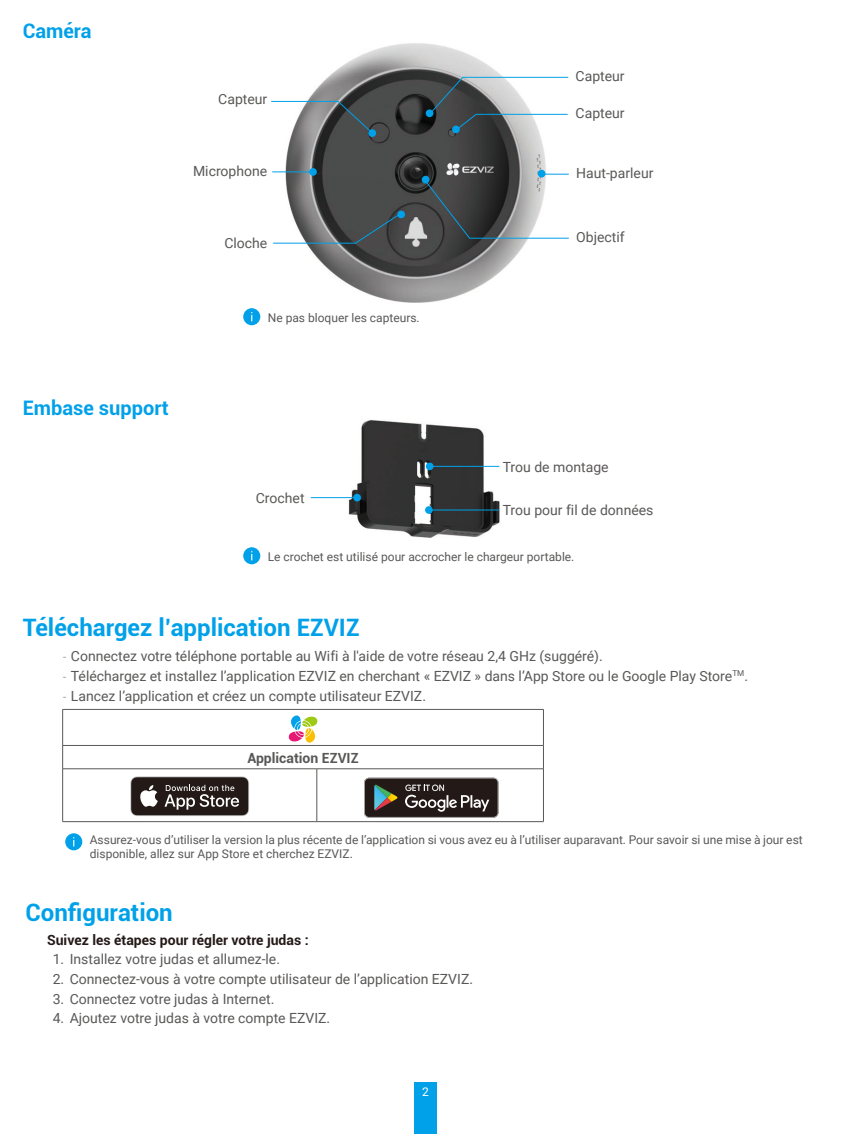
<style>
.page{position:relative;width:851px;height:1134px;background:#fff}
.page>*{position:absolute;margin:0;border:0;box-sizing:border-box;transform-origin:0 0}
.t1{font:700 24px "Roboto";color:#00a1e9}
.t2{font:700 20px "Roboto";color:#00a1e9}
.t3{font:14px "Roboto";color:#595857}
.t4{font:700 14px "Roboto";color:#231916}
.t5{font:700 14px "Roboto";color:#595857}
.t6{font:12px/14.4px "Roboto";color:#595857}
.t7{font:12px "Roboto";color:#fff}
.s1{font-family:"DIN Cond";font-weight:300}
</style>
<div class="page">
<div style="left:414px;top:1083px;width:23px;height:51px;background:#00a1e9"></div>
<img style="left:285px;top:43px;width:261px;height:259px">
<svg style="left:425px;top:109px;width:8px;height:8px"></svg>
<div style="left:421px;top:176px;width:8px;height:7px;background:#00a1e8;border-radius:50%"></div>
<svg style="left:545px;top:174px;width:23px;height:1px"></svg>
<div style="left:537px;top:170px;width:8px;height:7px;background:#00a1e8;border-radius:50%"></div>
<div style="left:452px;top:126px;width:7px;height:7px;background:#00a1e8;border-radius:50%"></div>
<svg style="left:425px;top:181px;width:144px;height:58px"></svg>
<div style="left:368px;top:129px;width:8px;height:8px;background:#00a1e8;border-radius:50%"></div>
<hr style="left:272px;top:171px;width:39px;height:1px;background:#00a1e8">
<div style="left:309px;top:168px;width:8px;height:8px;background:#00a1e8;border-radius:50%"></div>
<svg style="left:271px;top:100px;width:101px;height:33px"></svg>
<div style="left:397px;top:211px;width:8px;height:7px;background:#00a1e8;border-radius:50%"></div>
<svg style="left:273px;top:213px;width:127px;height:31px"></svg>
<svg style="left:430px;top:76px;width:139px;height:55px"></svg>
<div style="left:243px;top:308px;width:17px;height:17px;background:#00a1e9;border-radius:50%"></div>
<img style="left:347px;top:420px;width:153px;height:118px">
<hr style="left:429px;top:466px;width:70px;height:1px;background:#00a1e8">
<hr style="left:429px;top:509px;width:70px;height:1px;background:#00a1e8">
<div style="left:426px;top:462px;width:7px;height:8px;background:#00a1e8;border-radius:50%"></div>
<div style="left:425px;top:506px;width:7px;height:8px;background:#00a1e8;border-radius:50%"></div>
<hr style="left:311px;top:497px;width:44px;height:1px;background:#00a1e8">
<div style="left:353px;top:494px;width:8px;height:7px;background:#00a1e8;border-radius:50%"></div>
<div style="left:243px;top:547px;width:17px;height:17px;background:#00a1e9;border-radius:50%"></div>
<hr style="left:62px;top:745px;width:255px;height:1px;background:#595857">
<hr style="left:317px;top:745px;width:226px;height:1px;background:#595857">
<hr style="left:63px;top:768px;width:254px;height:1px;background:#595857">
<hr style="left:317px;top:768px;width:226px;height:1px;background:#595857">
<hr style="left:316px;top:769px;width:1px;height:52px;background:#595857">
<hr style="left:543px;top:710px;width:1px;height:35px;background:#595857">
<svg style="left:543px;top:746px;width:1px;height:23px"></svg>
<hr style="left:62px;top:709px;width:255px;height:1px;background:#595857">
<hr style="left:62px;top:710px;width:1px;height:35px;background:#595857">
<hr style="left:317px;top:709px;width:226px;height:1px;background:#595857">
<svg style="left:62px;top:746px;width:1px;height:23px"></svg>
<hr style="left:62px;top:769px;width:1px;height:52px;background:#595857">
<hr style="left:543px;top:769px;width:1px;height:52px;background:#595857">
<hr style="left:62px;top:821px;width:255px;height:1px;background:#595857">
<hr style="left:317px;top:821px;width:226px;height:1px;background:#595857">
<svg style="left:288px;top:715px;width:29px;height:28px"></svg>
<svg style="left:130px;top:776px;width:119px;height:40px;background:#504846"></svg>
<svg style="left:364px;top:778px;width:134px;height:40px;background:#443e3b"></svg>
<div style="left:65px;top:833px;width:17px;height:17px;background:#00a1e9;border-radius:50%"></div>
<h2 class="t2" style="left:23px;top:16px;width:70px">Caméra</h2>
<p class="t3" style="left:218px;top:89px;width:51px">Capteur</p>
<p class="t3" style="left:193px;top:161px;width:76px">Microphone</p>
<p class="t3" style="left:224px;top:233px;width:44px">Cloche</p>
<p class="t6" style="left:268px;top:310px;width:153px">Ne pas bloquer les capteurs.</p>
<p class="t3" style="left:575px;top:66px;width:51px">Capteur</p>
<p class="t3" style="left:575px;top:103px;width:51px">Capteur</p>
<p class="t3" style="left:576px;top:163px;width:79px">Haut-parleur</p>
<p class="t3" style="left:576px;top:228px;width:50px">Objectif</p>
<h2 class="t2" style="left:23px;top:394px;width:147px">Embase support</h2>
<p class="t3" style="left:256px;top:488px;width:50px">Crochet</p>
<p class="t3" style="left:502px;top:457px;width:107px">Trou de montage</p>
<p class="t3" style="left:502px;top:500px;width:152px">Trou pour fil de données</p>
<p class="t6" style="left:268px;top:549px;width:308px">Le crochet est utilisé pour accrocher le chargeur portable.</p>
<h1 class="t1" style="left:23px;top:611px;width:338px">Téléchargez l’application EZVIZ</h1>
<p class="t3" style="left:62px;top:647px;width:542px"><span class="s1">-</span> Connectez votre téléphone portable au Wifi à l'aide de votre réseau 2,4 GHz (suggéré).</p>
<p class="t3" style="left:62px;top:666px;width:687px"><span class="s1">-</span> Téléchargez et installez l’application EZVIZ en cherchant « EZVIZ » dans l’App Store ou le Google Play Store<sup>TM</sup>.</p>
<p class="t3" style="left:62px;top:686px;width:365px"><span class="s1">-</span> Lancez l’application et créez un compte utilisateur EZVIZ.</p>
<p class="t5" style="left:247px;top:748px;width:113px">Application EZVIZ</p>
<p class="t6" style="left:90px;top:831px;width:714px">Assurez-vous d’utiliser la version la plus récente de l’application si vous avez eu à l’utiliser auparavant. Pour savoir si une mise à jour est disponible, allez sur App Store et cherchez EZVIZ.</p>
<h1 class="t1" style="left:26px;top:896px;width:149px">Configuration</h1>
<p class="t4" style="left:47px;top:930px;width:263px">Suivez les étapes pour régler votre judas :</p>
<p class="t3" style="left:53px;top:949px;width:229px">1. Installez votre judas et allumez-le.</p>
<p class="t3" style="left:53px;top:969px;width:422px">2. Connectez-vous à votre compte utilisateur de l’application EZVIZ.</p>
<p class="t3" style="left:53px;top:989px;width:223px">3. Connectez votre judas à Internet.</p>
<p class="t3" style="left:53px;top:1008px;width:279px">4. Ajoutez votre judas à votre compte EZVIZ.</p>
<p class="t7" style="left:422px;top:1084px;width:8px">2</p>
</div>
